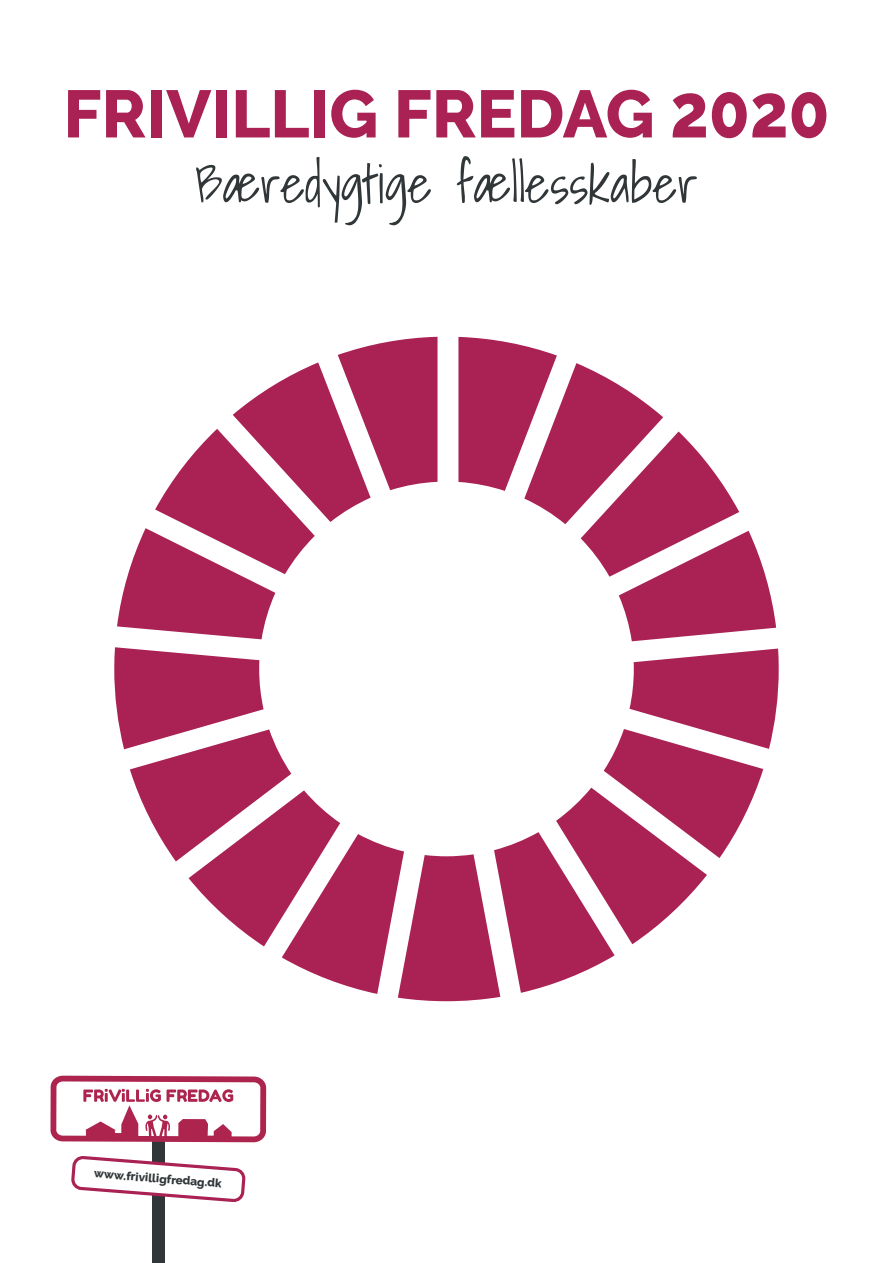
<style>
.page{position:relative;width:893px;height:1263px;background:#fff}
.page>*{position:absolute;margin:0;border:0;box-sizing:border-box;transform-origin:0 0}
.t1{font:800 66.75px "Raleway";color:#aa2153}
.t2{font:300 52.5px "Shadows Into";color:#313639}
.t3{font:800 11.7px "Raleway";color:#313639}
.s1{font-size:76.12px}
</style>
<div class="page">
<svg style="left:458px;top:337px;width:318px;height:304px"></svg>
<svg style="left:114px;top:647px;width:665px;height:354px"></svg>
<svg style="left:117px;top:337px;width:320px;height:302px"></svg>
<div style="left:152px;top:1117px;width:13px;height:146px;background:#313639"></div>
<svg style="left:71px;top:1156px;width:175px;height:46px"></svg>
<svg style="left:50px;top:1076px;width:216px;height:66px"></svg>
<p class="t1" style="left:64px;top:76px;width:767px">FRIVILLIG FREDAG <span class="s1">2020</span></p>
<p class="t2" style="left:195px;top:141px;width:505px">Bæredygtige fællesskaber</p>
<p class="t3" style="left:95px;top:1167px;width:129px;rotate:4deg">www.frivilligfredag.dk</p>
</div>
